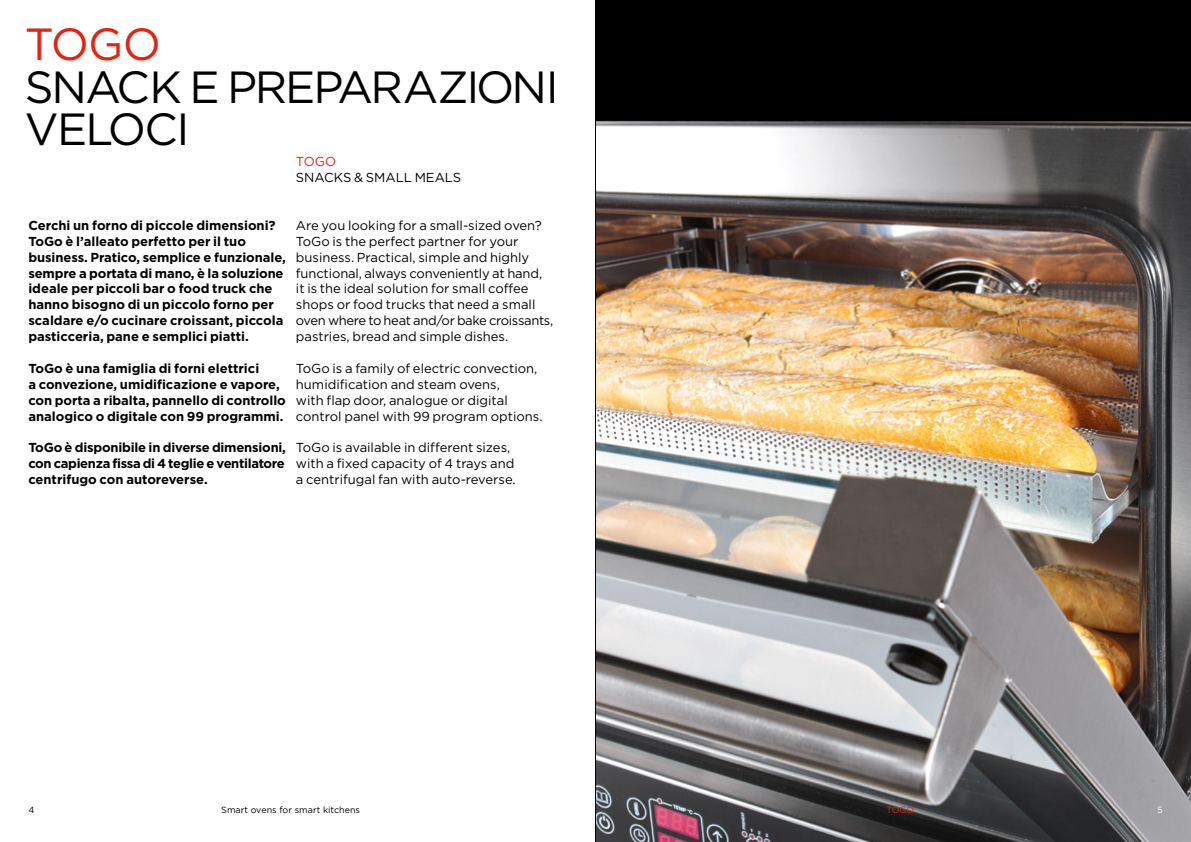
<style>
.page{position:relative;width:1191px;height:842px;background:#fff}
.page>*{position:absolute;margin:0;border:0;box-sizing:border-box;transform-origin:0 0}
.t1{font:45px/42.4px "Gotham";letter-spacing:-.045em;color:#000}
.t2{font:45px "Gotham";color:#e42313}
.t3{font:13px/15.9px "Gotham";color:#000}
.t4{font:700 13px/15.9px "Gotham";color:#000}
.t5{font:13px "Gotham";color:#e42313}
.t6{font:9px "Gotham";color:#000}
.t7{font:9px "Gotham";color:#e42313}
.t8{font:9px "Gotham";color:#fff}
</style>
<div class="page">
<img style="left:596px;top:0;width:595px;height:842px">
<hr style="left:595px;top:0;width:1px;height:842px;background:#000">
<h1 class="t2" style="left:25px;top:19px;width:138px">TOGO</h1>
<h1 class="t1" style="left:25px;top:65px;width:535px">SNACK E PREPARAZIONI<br>VELOCI</h1>
<p class="t5" style="left:296px;top:154px;width:42px">TOGO</p>
<p class="t3" style="left:296px;top:169px;width:167px">SNACKS &amp; SMALL MEALS</p>
<p class="t4" style="left:28px;top:217px;width:259px">Cerchi un forno di piccole dimensioni?<br>ToGo è l’alleato perfetto per il tuo business. Pratico, semplice e funzionale, sempre a portata di mano, è la soluzione ideale per piccoli bar o food truck che hanno bisogno di un piccolo forno per scaldare e/o cucinare croissant, piccola pasticceria, pane e semplici piatti.</p>
<p class="t4" style="left:28px;top:360px;width:259px">ToGo è una famiglia di forni elettrici<br>a convezione, umidificazione e vapore, con porta a ribalta, pannello di controllo analogico o digitale con 99 programmi.</p>
<p class="t4" style="left:28px;top:440px;width:259px;text-align:justify">ToGo è disponibile in diverse dimensioni, con capienza fissa di 4 teglie e ventilatore centrifugo con autoreverse.</p>
<p class="t3" style="left:296px;top:217px;width:259px">Are you looking for a small-sized oven?<br>ToGo is the perfect partner for your business. Practical, simple and highly functional, always conveniently at hand, it is the ideal solution for small coffee shops or food trucks that need a small oven where to heat and/or bake croissants, pastries, bread and simple dishes.</p>
<p class="t3" style="left:296px;top:360px;width:248px">ToGo is a family of electric convection, humidification and steam ovens,<br>with flap door, analogue or digital control panel with 99 program options.</p>
<p class="t3" style="left:296px;top:440px;width:221px">ToGo is available in different sizes, with a fixed capacity of 4 trays and a centrifugal fan with auto-reverse.</p>
<p class="t6" style="left:28px;top:805px;width:8px">4</p>
<p class="t6" style="left:221px;top:805px;width:140px">Smart ovens for smart kitchens</p>
<p class="t7" style="left:886px;top:805px;width:29px">TOGO</p>
<p class="t8" style="left:1157px;top:805px;width:7px">5</p>
</div>
